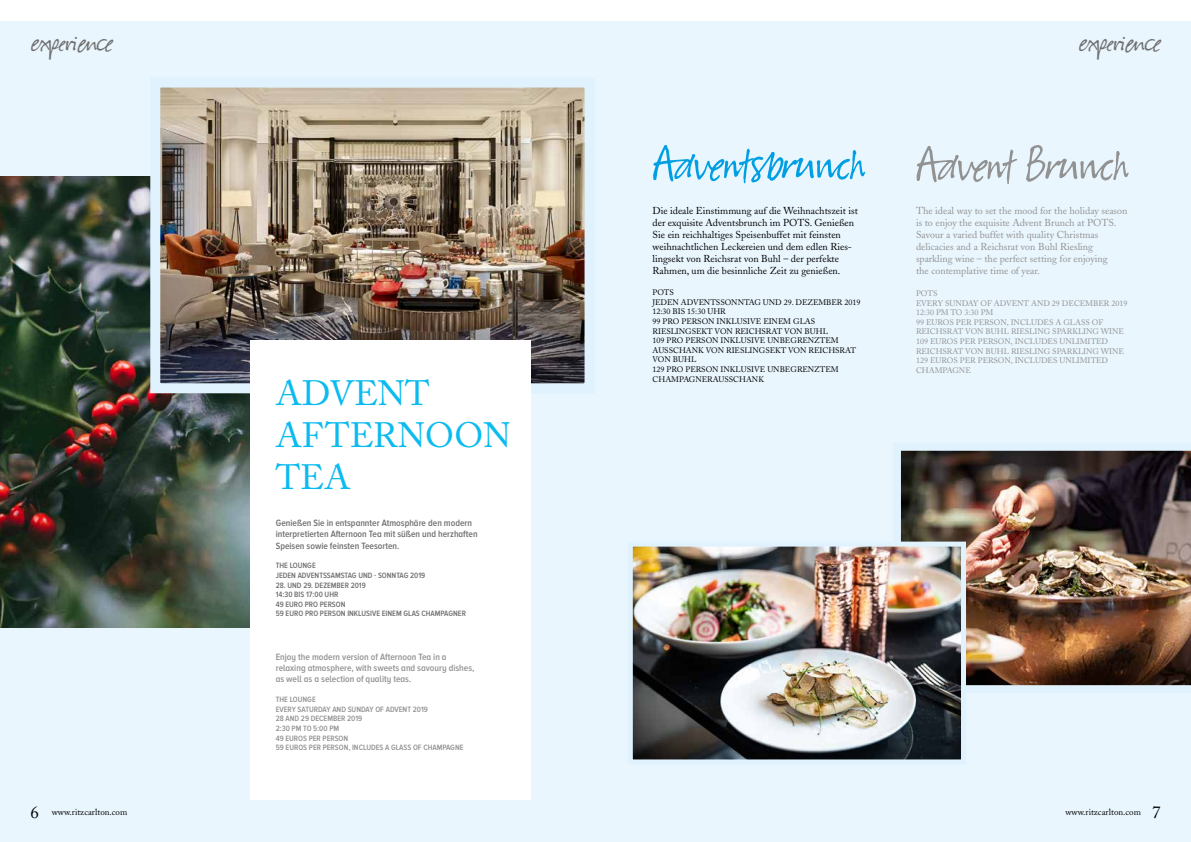
<style>
.page{position:relative;width:1191px;height:842px;background:#fff}
.page>*{position:absolute;margin:0;border:0;box-sizing:border-box;transform-origin:0 0}
.t1{font:55px "Suomi Hand Script";color:#009fe3}
.t2{font:55px "Suomi Hand Script";color:#929292}
.t3{font:35px/42px "Adobe Caslon";color:#0bbbef}
.t4{font:30px "Suomi Hand Script";color:#706f6f}
.t5{font:10px/12px "Adobe Caslon";color:#000}
.t6{font:10px/12px "Adobe Caslon";color:#929292}
.t7{font:600 9.5px/11.4px "Proxima Nova A Cond";color:#706f6f}
.t8{font:600 9.5px/11.4px "Proxima Nova A Cond";color:#929292}
.t9{font:9px "Adobe Caslon";color:#000}
.t10{font:8px/9.6px "Adobe Caslon";color:#000}
.t11{font:8px/9.6px "Adobe Caslon";color:#929292}
.t12{font:600 8px/9.6px "Proxima Nova A Cond";color:#706f6f}
.t13{font:600 8px/9.6px "Proxima Nova A Cond";color:#929292}
.s1{font-size:17px}
</style>
<div class="page">
<div style="left:0;top:21px;width:1191px;height:821px;background:#e9f6fe"></div>
<img style="left:900px;top:450px;width:291px;height:236px">
<img style="left:0;top:176px;width:250px;height:452px">
<img style="left:161px;top:89px;width:422px;height:293px">
<div style="left:150px;top:78px;width:444px;height:315px;border:10px solid #dff2fd"></div>
<img style="left:634px;top:548px;width:326px;height:210px">
<div style="left:628px;top:542px;width:338px;height:222px;border:5px solid #dff2fd"></div>
<div style="left:250px;top:340px;width:281px;height:459px;background:#fff"></div>
<h3 class="t4" style="left:31px;top:27px;width:84px">experience</h3>
<h3 class="t4" style="left:1078px;top:27px;width:84px">experience</h3>
<h2 class="t3" style="left:276px;top:373px;width:237px">ADVENT<br>AFTERNOON<br>TEA</h2>
<p class="t7" style="left:276px;top:517px;width:203px">Genießen Sie in entspannter Atmosphäre den modern interpretierten Afternoon Tea mit süßen und herzhaften<br>Speisen sowie feinsten Teesorten.</p>
<p class="t12" style="left:276px;top:561px;width:151px">THE LOUNGE<br>JEDEN ADVENTSSAMSTAG UND - SONNTAG 2019</p>
<p class="t12" style="left:276px;top:580px;width:192px">28. UND 29. DEZEMBER 2019<br>14:30 BIS 17:00 UHR<br>49 EURO PRO PERSON<br>59 EURO PRO PERSON INKLUSIVE EINEM GLAS CHAMPAGNER</p>
<p class="t8" style="left:276px;top:651px;width:200px">Enjoy the modern version of Afternoon Tea in a relaxing atmosphere, with sweets and savoury dishes, as well as a selection of quality teas.</p>
<p class="t13" style="left:276px;top:695px;width:189px">THE LOUNGE<br>EVERY SATURDAY AND SUNDAY OF ADVENT 2019<br>28 AND 29 DECEMBER 2019<br>2:30 PM TO 5:00 PM<br>49 EUROS PER PERSON<br>59 EUROS PER PERSON, INCLUDES A GLASS OF CHAMPAGNE</p>
<h1 class="t1" style="left:652px;top:137px;width:213px">Adventsbrunch</h1>
<p class="t5" style="left:652px;top:204px;width:207px">Die ideale Einstimmung auf die Weihnachtszeit ist der exquisite Adventsbrunch im POTS. Genießen Sie ein reichhaltiges Speisenbuffet mit feinsten weihnachtlichen Leckereien und dem edlen Ries&shy;lingsekt von Reichsrat von Buhl – der perfekte Rahmen, um die besinnliche Zeit zu genießen.</p>
<p class="t10" style="left:652px;top:288px;width:209px">POTS<br>JEDEN ADVENTSSONNTAG UND 29. DEZEMBER 2019<br>12:30 BIS 15:30 UHR<br>99 PRO PERSON INKLUSIVE EINEM GLAS<br>RIESLINGSEKT VON REICHSRAT VON BUHL<br>109 PRO PERSON INKLUSIVE UNBEGRENZTEM<br>AUSSCHANK VON RIESLINGSEKT VON REICHSRAT<br>VON BUHL<br>129 PRO PERSON INKLUSIVE UNBEGRENZTEM<br>CHAMPAGNERAUSSCHANK</p>
<h1 class="t2" style="left:916px;top:138px;width:213px">Advent Brunch</h1>
<p class="t6" style="left:916px;top:205px;width:213px">The ideal way to set the mood for the holiday season is to enjoy the exquisite Advent Brunch at POTS.<br>Savour a varied buffet with quality Christmas delicacies and a Reichsrat von Buhl Riesling sparkling wine – the perfect setting for enjoying<br>the contemplative time of year.</p>
<p class="t11" style="left:916px;top:289px;width:213px">POTS<br>EVERY SUNDAY OF ADVENT AND 29 DECEMBER 2019<br>12:30 PM TO 3:30 PM<br>99 EUROS PER PERSON, INCLUDES A GLASS OF<br>REICHSRAT VON BUHL RIESLING SPARKLING WINE<br>109 EUROS PER PERSON, INCLUDES UNLIMITED<br>REICHSRAT VON BUHL RIESLING SPARKLING WINE<br>129 EUROS PER PERSON, INCLUDES UNLIMITED<br>CHAMPAGNE</p>
<p class="t9" style="left:30px;top:807px;width:98px"><span class="s1">6</span> www.ritzcarlton.com</p>
<p class="t9" style="left:1065px;top:807px;width:97px">www.ritzcarlton.com <span class="s1">7</span></p>
</div>
